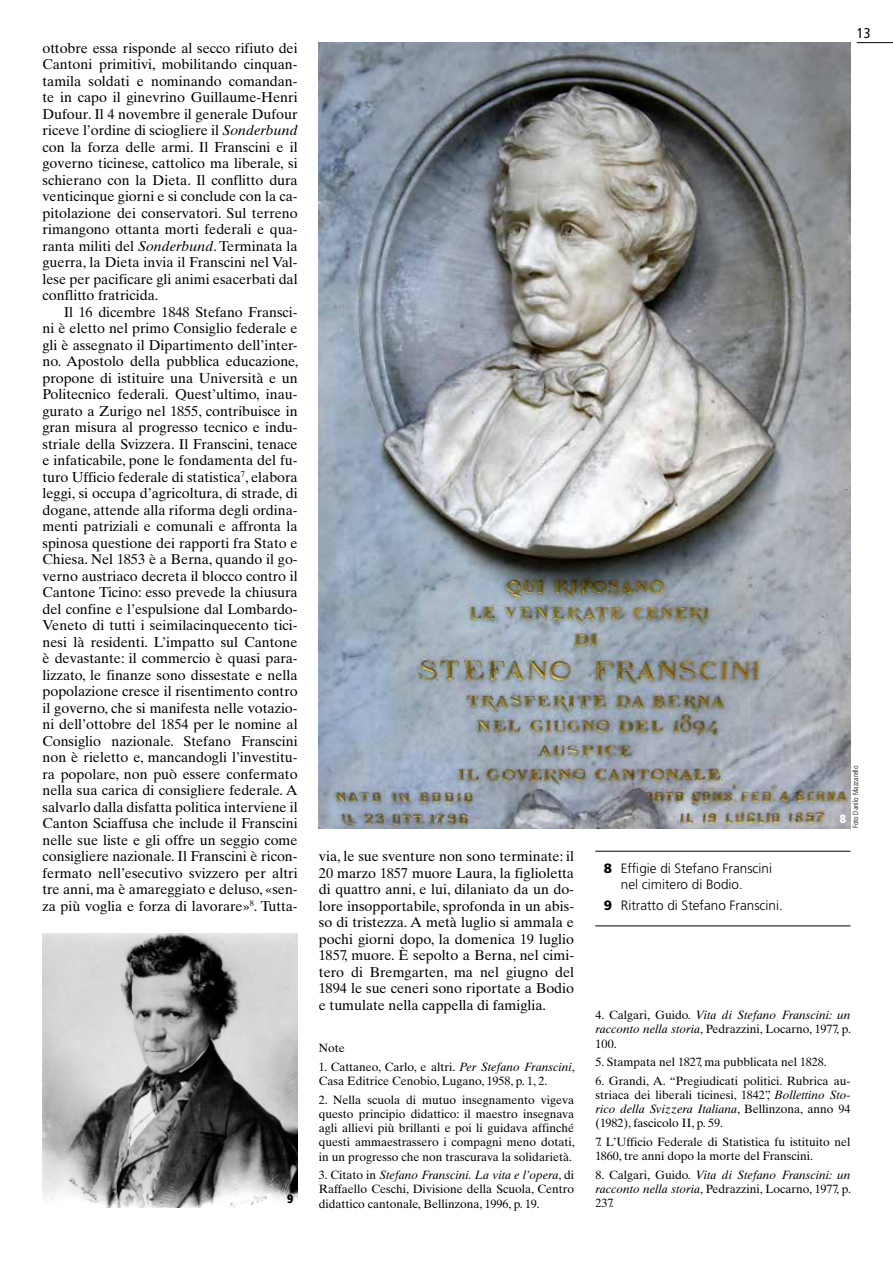
<style>
.page{position:relative;width:893px;height:1263px;background:#fff}
.page>*{position:absolute;margin:0;border:0;box-sizing:border-box;transform-origin:0 0}
.t1{font:14.25px/16.5px "Times Ten LT Std";color:#000;text-align:justify}
.t2{font:condensed 14.25px "Frutiger LT Std";color:#000}
.t3{font:300 13.5px/16.4px "Frutiger LT Std";color:#000}
.t4{font:12px/14.2px "Times Ten LT Std";color:#000;text-align:justify}
.t5{font:900 condensed 12px "Frutiger LT Std";color:#fff}
.t6{font:900 condensed 12px "Frutiger LT Std";color:#000}
.t7{font:300 condensed 7.5px "Frutiger LT Std";color:#000}
.s1{font-style:italic}
.s2{font-weight:900}
</style>
<div class="page">
<img style="left:43px;top:933px;width:255px;height:275px">
<img style="left:319px;top:43px;width:531px;height:785px">
<hr style="left:595px;top:851px;width:255px;height:1px;background:#000">
<hr style="left:595px;top:926px;width:255px;height:1px;background:#000">
<hr style="left:857px;top:42px;width:36px;height:1px;background:#000">
<p class="t1" style="left:43px;top:40px;width:257px">ottobre essa risponde al secco rifiuto dei Cantoni primitivi, mobilitando cinquan&shy;tamila soldati e nominando comandan&shy;te in capo il ginevrino Guillaume-Henri Dufour. Il 4 novembre il generale Dufour riceve l’ordine di sciogliere il <span class="s1">Sonderbund </span>con la forza delle armi. Il Franscini e il governo ticinese, cattolico ma liberale, si schierano con la Dieta. Il conflitto dura venticinque giorni e si conclude con la ca&shy;pitolazione dei conservatori. Sul terreno rimangono ottanta morti federali e qua&shy;ranta militi del <span class="s1">Sonderbund</span>. Terminata la guerra, la Dieta invia il Franscini nel Val&shy;lese per pacificare gli animi esacerbati dal conflitto fratricida.</p>
<p class="t1" style="left:43px;top:304px;width:257px;text-indent:21px">Il 16 dicembre 1848 Stefano Fransci&shy;ni è eletto nel primo Consiglio federale e gli è assegnato il Dipartimento dell’inter&shy;no. Apostolo della pubblica educazione, propone di istituire una Università e un Politecnico federali. Quest’ultimo, inau&shy;gurato a Zurigo nel 1855, contribuisce in gran misura al progresso tecnico e indu&shy;striale della Svizzera. Il Franscini, tenace e infaticabile, pone le fondamenta del fu&shy;turo Ufficio federale di statistica<sup>7</sup>, elabora leggi, si occupa d’agricoltura, di strade, di dogane, attende alla riforma degli ordina&shy;menti patriziali e comunali e affronta la spinosa questione dei rapporti fra Stato e Chiesa. Nel 1853 è a Berna, quando il go&shy;verno austriaco decreta il blocco contro il Cantone Ticino: esso prevede la chiusura del confine e l’espulsione dal Lombardo-Veneto di tutti i seimilacinquecento tici&shy;nesi là residenti. L’impatto sul Cantone è devastante: il commercio è quasi para&shy;lizzato, le finanze sono dissestate e nella popolazione cresce il risentimento contro il governo, che si manifesta nelle votazio&shy;ni dell’ottobre del 1854 per le nomine al Consiglio nazionale. Stefano Franscini non è rieletto e, mancandogli l’investitu&shy;ra popolare, non può essere confermato nella sua carica di consigliere federale. A salvarlo dalla disfatta politica interviene il Canton Sciaffusa che include il Franscini nelle sue liste e gli offre un seggio come consigliere nazionale. Il Franscini è ricon&shy;fermato nell’esecutivo svizzero per altri tre anni, ma è amareggiato e deluso, «sen&shy;za più voglia e forza di lavorare»<sup>8</sup>. Tutta-</p>
<p class="t6" style="left:287px;top:1191px;width:8px">9</p>
<p class="t2" style="left:857px;top:25px;width:15px">13</p>
<p class="t1" style="left:319px;top:848px;width:257px">via, le sue sventure non sono terminate: il 20 marzo 1857 muore Laura, la figlioletta di quattro anni, e lui, dilaniato da un do&shy;lore insopportabile, sprofonda in un abis&shy;so di tristezza. A metà luglio si ammala e pochi giorni dopo, la domenica 19 luglio 1857, muore. È sepolto a Berna, nel cimi&shy;tero di Bremgarten, ma nel giugno del 1894 le sue ceneri sono riportate a Bodio e tumulate nella cappella di famiglia.</p>
<p class="t4" style="left:319px;top:1041px;width:28px">Note</p>
<p class="t4" style="left:319px;top:1059px;width:257px">1. Cattaneo, Carlo, e altri. <span class="s1">Per Stefano Franscini</span>,<br>Casa Editrice Cenobio, Lugano, 1958, p. 1, 2.</p>
<p class="t4" style="left:319px;top:1092px;width:257px">2. Nella scuola di mutuo insegnamento vigeva questo principio didattico: il maestro insegnava agli allievi più brillanti e poi li guidava affinché questi ammaestrassero i compagni meno dotati, in un progresso che non trascurava la solidarietà.</p>
<p class="t4" style="left:319px;top:1168px;width:257px">3. Citato in <span class="s1">Stefano Franscini. La vita e l’opera</span>, di Raffaello Ceschi, Divisione della Scuola, Centro didattico cantonale, Bellinzona, 1996, p. 19.</p>
<p class="t3" style="left:621px;top:860px;width:153px;text-indent:-17px"><span class="s2">8</span> Effigie di Stefano Franscini nel cimitero di Bodio.</p>
<p class="t3" style="left:604px;top:897px;width:181px"><span class="s2">9</span> Ritratto di Stefano Franscini.</p>
<p class="t7" style="left:851px;top:828px;width:64px;rotate:-90deg">Foto Danilo Mazzarello</p>
<p class="t5" style="left:840px;top:812px;width:8px">8</p>
<p class="t4" style="left:595px;top:1008px;width:257px">4. Calgari, Guido. <span class="s1">Vita di Stefano Franscini: un racconto nella storia</span>, Pedrazzini, Locarno, 1977, p.<br>100.</p>
<p class="t4" style="left:595px;top:1055px;width:233px">5. Stampata nel 1827, ma pubblicata nel 1828.</p>
<p class="t4" style="left:595px;top:1073px;width:257px">6. Grandi, A. “Pregiudicati politici. Rubrica au&shy;striaca dei liberali ticinesi, 1842”, <span class="s1">Bollettino Sto&shy;rico della Svizzera Italiana</span>, Bellinzona, anno 94 (1982), fascicolo II, p. 59.</p>
<p class="t4" style="left:595px;top:1134px;width:257px">7. L’Ufficio Federale di Statistica fu istituito nel<br>1860, tre anni dopo la morte del Franscini.</p>
<p class="t4" style="left:595px;top:1167px;width:257px">8. Calgari, Guido. <span class="s1">Vita di Stefano Franscini: un racconto nella storia</span>, Pedrazzini, Locarno, 1977, p.<br>237.</p>
</div>
